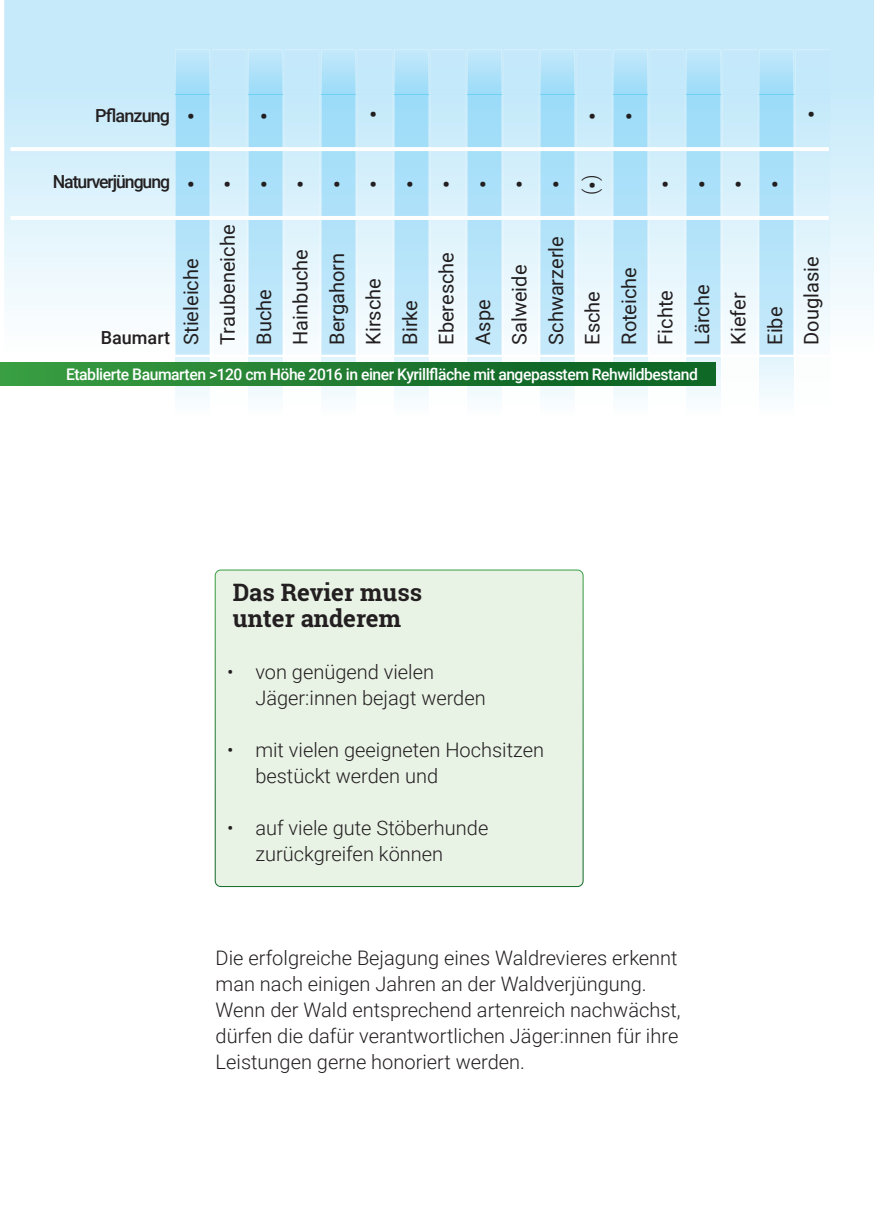
<style>
.page{position:relative;width:874px;height:1225px;background:#fff}
.page>*{position:absolute;margin:0;border:0;box-sizing:border-box;transform-origin:0 0}
.t1{font:700 24px/26px "Roboto Slab";color:#231f20}
.t2{font:300 20px/26px "Roboto";color:#231f20}
.t3{font:20px/36.4px "Roboto";color:#231f20}
.t4{font:900 20px/36.4px "Roboto";color:#231f20;text-align:justify}
.t5{font:500 18px "Roboto";letter-spacing:-.055em;color:#231f20}
.t6{font:500 18px "Roboto";color:#231f20}
.t7{font:500 16px "Roboto";letter-spacing:-.03em;color:#fff}
.s1{font-weight:900}
</style>
<div class="page">
<svg style="left:248px;top:357px;width:34px;height:41px"></svg>
<svg style="left:321px;top:357px;width:34px;height:41px"></svg>
<svg style="left:394px;top:357px;width:34px;height:41px"></svg>
<svg style="left:467px;top:357px;width:34px;height:41px"></svg>
<svg style="left:540px;top:357px;width:34px;height:41px"></svg>
<svg style="left:613px;top:357px;width:34px;height:41px"></svg>
<svg style="left:686px;top:357px;width:34px;height:41px"></svg>
<div style="left:759px;top:357px;width:34px;height:60px;background:linear-gradient(to right,#f0f9fd,#f0f9fd)"></div>
<svg style="left:175px;top:357px;width:34px;height:41px"></svg>
<svg style="left:4px;top:0;width:869px;height:336px;background:#d3eefb"></svg>
<div style="left:0;top:363px;width:714px;height:23px;background:linear-gradient(to right,#399c41,#095e22)"></div>
<svg style="left:175px;top:95px;width:654px;height:260px;background:#c9ebfa"></svg>
<hr style="left:10px;top:147px;width:818px;height:4px;background:#fff">
<hr style="left:10px;top:216px;width:818px;height:4px;background:#fff">
<div style="left:212px;top:50px;width:34px;height:45px;background:#c4e9fa"></div>
<img style="left:212px;top:95px;width:34px;height:1px">
<img style="left:248px;top:50px;width:34px;height:45px">
<img style="left:248px;top:95px;width:34px;height:1px">
<div style="left:285px;top:50px;width:34px;height:45px;background:#c4e9fa"></div>
<img style="left:285px;top:95px;width:34px;height:1px">
<img style="left:321px;top:50px;width:34px;height:45px">
<img style="left:321px;top:95px;width:34px;height:1px">
<div style="left:358px;top:50px;width:34px;height:45px;background:#c4e9fa"></div>
<img style="left:358px;top:95px;width:34px;height:1px">
<img style="left:394px;top:50px;width:34px;height:45px">
<img style="left:394px;top:95px;width:34px;height:1px">
<div style="left:430px;top:50px;width:35px;height:45px;background:#c4e9fa"></div>
<img style="left:430px;top:95px;width:35px;height:1px">
<img style="left:467px;top:50px;width:34px;height:45px">
<img style="left:467px;top:95px;width:34px;height:1px">
<div style="left:503px;top:50px;width:35px;height:45px;background:#c4e9fa"></div>
<img style="left:503px;top:95px;width:35px;height:1px">
<img style="left:540px;top:50px;width:34px;height:45px">
<img style="left:540px;top:95px;width:34px;height:1px">
<div style="left:576px;top:50px;width:34px;height:45px;background:#c4e9fa"></div>
<img style="left:576px;top:95px;width:34px;height:1px">
<img style="left:613px;top:50px;width:34px;height:45px">
<img style="left:613px;top:95px;width:34px;height:1px">
<div style="left:649px;top:50px;width:34px;height:45px;background:#c4e9fa"></div>
<img style="left:649px;top:95px;width:34px;height:1px">
<img style="left:686px;top:50px;width:34px;height:45px">
<img style="left:686px;top:95px;width:34px;height:1px">
<div style="left:722px;top:50px;width:34px;height:45px;background:#c4e9fa"></div>
<img style="left:722px;top:95px;width:34px;height:1px">
<img style="left:759px;top:50px;width:34px;height:45px">
<img style="left:759px;top:95px;width:34px;height:1px">
<div style="left:795px;top:50px;width:34px;height:45px;background:#c4e9fa"></div>
<img style="left:795px;top:95px;width:34px;height:1px">
<img style="left:175px;top:50px;width:34px;height:45px">
<img style="left:175px;top:95px;width:34px;height:1px">
<div style="left:215px;top:570px;width:367px;height:316px;background:#e8f2e5;border-radius:6px"></div>
<div style="left:214px;top:569px;width:369px;height:318px;border:1px solid #fff;border-radius:6px"></div>
<p class="t5" style="left:95px;top:103px;width:76px">Pflanzung</p>
<p class="t4" style="left:172px;top:120px;width:9px;rotate:-90deg">•</p>
<p class="t4" style="left:245px;top:120px;width:9px;rotate:-90deg">•</p>
<p class="t4" style="left:354px;top:118px;width:9px;rotate:-90deg">•</p>
<p class="t4" style="left:573px;top:120px;width:9px;rotate:-90deg">• •</p>
<p class="t4" style="left:792px;top:118px;width:9px;rotate:-90deg">•</p>
<p class="t5" style="left:53px;top:168px;width:119px">Naturverjüngung</p>
<p class="t6" style="left:101px;top:325px;width:71px">Baumart</p>
<p class="t4" style="left:172px;top:188px;width:9px;rotate:-90deg">• • • • • • • • • • •</p>
<p class="t2" style="left:576px;top:195px;width:22px;rotate:-90deg">(<span class="s1">•</span>)</p>
<p class="t4" style="left:646px;top:188px;width:9px;rotate:-90deg">• • • •</p>
<p class="t3" style="left:172px;top:345px;width:121px;rotate:-90deg">Stieleiche<br>Traubeneiche<br>Buche<br>Hainbuche<br>Bergahorn<br>Kirsche<br>Birke<br>Eberesche<br>Aspe<br>Salweide<br>Schwarzerle<br>Esche<br>Roteiche<br>Fichte<br>Lärche<br>Kiefer<br>Eibe<br>Douglasie</p>
<p class="t7" style="left:66px;top:363px;width:633px">Etablierte Baumarten &gt;120 cm Höhe 2016 in einer Kyrillfläche mit angepasstem Rehwildbestand</p>
<p class="t1" style="left:232px;top:579px;width:191px">Das Revier muss unter anderem</p>
<p class="t2" style="left:255px;top:658px;width:232px;text-indent:-28px">• von genügend vielen<br>Jäger:innen bejagt werden</p>
<p class="t2" style="left:255px;top:736px;width:290px;text-indent:-28px">• mit vielen geeigneten Hochsitzen bestückt werden und</p>
<p class="t2" style="left:255px;top:814px;width:234px;text-indent:-28px">• auf viele gute Stöberhunde zurückgreifen können</p>
<p class="t2" style="left:215px;top:944px;width:466px">Die erfolgreiche Bejagung eines Waldrevieres erkennt man nach einigen Jahren an der Waldverjüngung.<br>Wenn der Wald entsprechend artenreich nachwächst, dürfen die dafür verantwortlichen Jäger:innen für ihre Leistungen gerne honoriert werden.</p>
</div>
